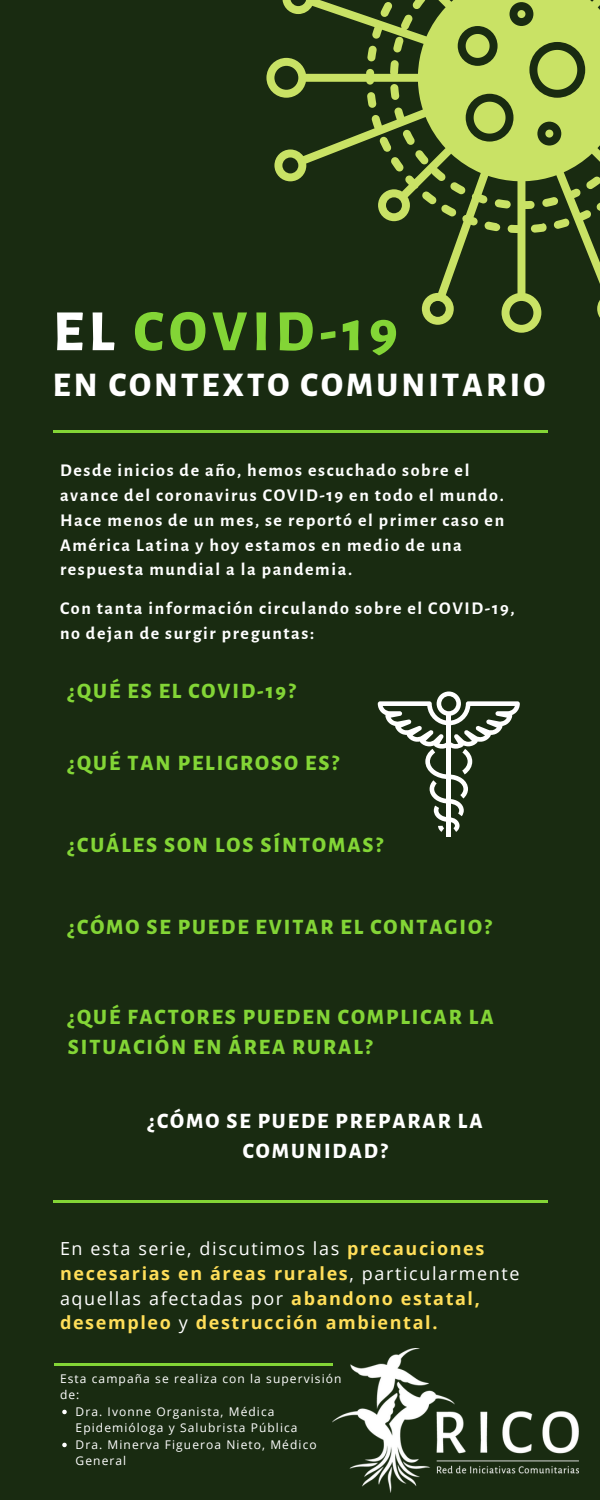
<style>
.page{position:relative;width:600px;height:1500px;background:#192b11}
.page>*{position:absolute;margin:0;border:0;box-sizing:border-box;transform-origin:0 0}
.t1{font:800 58.5px "Alegreya Sans";letter-spacing:.09em;color:#83d536}
.t2{font:800 34px "Alegreya Sans";letter-spacing:.09em;color:#fff}
.t3{font:800 21.6px/30px "Alegreya Sans";letter-spacing:.09em;color:#83d536}
.t4{font:800 21.6px/30px "Alegreya Sans";letter-spacing:.09em;color:#fff;text-align:center}
.t5{font:700 18px/24.8px "Alegreya Sans";letter-spacing:.09em;color:#fff}
.t6{font:700 18px/24.8px "Open Sans";letter-spacing:.09em;color:#ffde59}
.t7{font:12px/16.5px "Open Sans";letter-spacing:.09em;color:#fff}
.s1{color:#fff}
.s2{font-weight:400;color:#fff}
</style>
<div class="page">
<div style="left:446px;top:714px;width:5px;height:123px;background:#fff"></div>
<svg style="left:378px;top:692px;width:142px;height:140px"></svg>
<hr style="left:54px;top:1364px;width:279px;height:2px;background:#83d536">
<svg style="left:266px;top:0;width:334px;height:333px"></svg>
<hr style="left:53px;top:1200px;width:494px;height:2px;background:#83d536">
<hr style="left:53px;top:430px;width:494px;height:2px;background:#83d536">
<img style="left:333px;top:1348px;width:246px;height:144px">
<svg style="left:62px;top:1410px;width:5px;height:4px"></svg>
<svg style="left:62px;top:1443px;width:5px;height:4px"></svg>
<h1 class="t1" style="left:53px;top:298px;width:346px"><span class="s1">EL</span> COVID-19</h1>
<h2 class="t2" style="left:53px;top:366px;width:494px">EN CONTEXTO COMUNITARIO</h2>
<p class="t5" style="left:60px;top:458px;width:446px">Desde inicios de año, hemos escuchado sobre el avance del coronavirus COVID-19 en todo el mundo.<br>Hace menos de un mes, se reportó el primer caso en América Latina y hoy estamos en medio de una respuesta mundial a la pandemia.</p>
<p class="t5" style="left:60px;top:596px;width:456px">Con tanta información circulando sobre el COVID-19, no dejan de surgir preguntas:</p>
<p class="t3" style="left:68px;top:676px;width:229px">¿QUÉ ES EL COVID-19?</p>
<p class="t3" style="left:68px;top:749px;width:272px">¿QUÉ TAN PELIGROSO ES?</p>
<p class="t3" style="left:68px;top:830px;width:317px">¿CUÁLES SON LOS SÍNTOMAS?</p>
<p class="t3" style="left:68px;top:913px;width:425px">¿CÓMO SE PUEDE EVITAR EL CONTAGIO?</p>
<p class="t3" style="left:68px;top:1003px;width:427px">¿QUÉ FACTORES PUEDEN COMPLICAR LA<br>SITUACIÓN EN ÁREA RURAL?</p>
<p class="t4" style="left:148px;top:1106px;width:336px">¿CÓMO SE PUEDE PREPARAR LA<br>COMUNIDAD?</p>
<p class="t6" style="left:60px;top:1236px;width:461px"><span class="s2">En esta serie, discutimos las</span> precauciones necesarias en áreas rurales<span class="s2">, particularmente aquellas afectadas por</span> abandono estatal, desempleo <span class="s2">y</span> destrucción ambiental.</p>
<p class="t7" style="left:60px;top:1370px;width:283px">Esta campaña se realiza con la supervisión de:</p>
<p class="t7" style="left:76px;top:1403px;width:243px">Dra. Ivonne Organista, Médica<br>Epidemióloga y Salubrista Pública<br>Dra. Minerva Figueroa Nieto, Médico<br>General</p>
</div>
